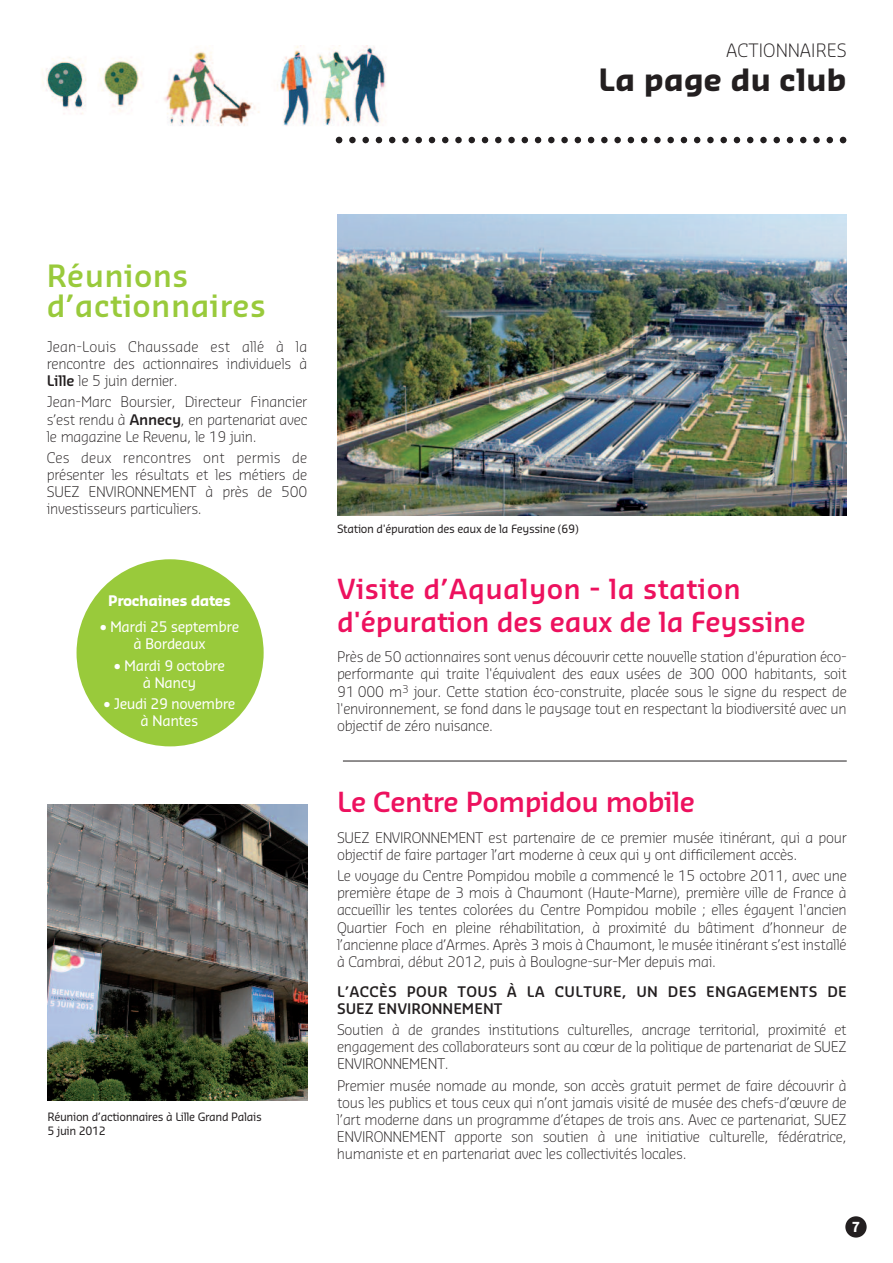
<style>
.page{position:relative;width:893px;height:1263px;background:#fff}
.page>*{position:absolute;margin:0;border:0;box-sizing:border-box;transform-origin:0 0}
.t1{font:600 30px/30px "Sansa Pro";letter-spacing:.01em;color:#99ca3b}
.t2{font:700 30px "Sansa Pro";letter-spacing:-.005em;color:#231f20}
.t3{font:600 27px/32.4px "Sansa Pro";letter-spacing:-.015em;color:#ed115e}
.t4{font:300 18px "Sansa Pro";letter-spacing:.005em;color:#231f20}
.t5{font:300 14.25px/17.1px "Sansa Pro";letter-spacing:-.02em;color:#231f20;text-align:justify}
.t6{font:14.25px/17.1px "Sansa Pro";letter-spacing:-.03em;color:#fff;text-align:center}
.t7{font:600 14.25px/17.1px "Sansa Pro";letter-spacing:.025em;color:#231f20}
.t8{font:700 14.25px "Sansa Pro";letter-spacing:-.03em;color:#fff}
.t9{font:700 13.5px "Sansa Pro";color:#fff}
.t10{font:11.25px/13.5px "Sansa Pro";letter-spacing:-.03em;color:#231f20}
.s1{font-weight:600}
</style>
<div class="page">
<img style="left:337px;top:214px;width:510px;height:302px">
<img style="left:42px;top:45px;width:344px;height:81px">
<div style="left:845px;top:1216px;width:22px;height:21px;background:#231f20;border-radius:50%"></div>
<svg style="left:336px;top:137px;width:510px;height:6px"></svg>
<img style="left:48px;top:804px;width:259px;height:297px">
<div style="left:77px;top:559px;width:187px;height:187px;background:#99ca3b;border-radius:50%"></div>
<hr style="left:343px;top:761px;width:504px;height:1px;background:#231f20">
<p class="t4" style="left:726px;top:44px;width:122px">ACTIONNAIRES</p>
<h1 class="t2" style="left:599px;top:68px;width:250px">la page du club</h1>
<h1 class="t1" style="left:47px;top:263px;width:220px">Réunions d’actionnaires</h1>
<p class="t5" style="left:47px;top:339px;width:262px">Jean-Louis Chaussade est allé à la rencontre des actionnaires individuels à <span class="s1">Lille</span> le 5 juin dernier.</p>
<p class="t5" style="left:47px;top:395px;width:262px">Jean-Marc Boursier, Directeur Financier s’est rendu à <span class="s1">Annecy</span>, en partenariat avec le magazine Le Revenu, le 19 juin.</p>
<p class="t5" style="left:47px;top:450px;width:262px">Ces deux rencontres ont permis de présenter les résultats et les métiers de SUEZ ENVIRONNEMENT à près de 500 investisseurs particuliers.</p>
<p class="t8" style="left:108px;top:596px;width:124px">Prochaines dates</p>
<p class="t6" style="left:100px;top:619px;width:141px">• Mardi 25 septembre à Bordeaux</p>
<p class="t6" style="left:114px;top:658px;width:113px">• Mardi 9 octobre à Nancy</p>
<p class="t6" style="left:103px;top:696px;width:134px">• Jeudi 29 novembre à Nantes</p>
<p class="t10" style="left:47px;top:1111px;width:216px">Réunion d’actionnaires à Lille Grand Palais<br>5 juin 2012</p>
<p class="t10" style="left:337px;top:523px;width:243px">Station d'épuration des eaux de la Feyssine (69)</p>
<h2 class="t3" style="left:337px;top:575px;width:470px">Visite d’Aqualyon - la station d'épuration des eaux de la Feyssine</h2>
<p class="t5" style="left:337px;top:649px;width:511px">Près de 50 actionnaires sont venus découvrir cette nouvelle station d'épuration éco&shy;performante qui traite l'équivalent des eaux usées de 300 000 habitants, soit 91 000 m<sup>3</sup> jour. Cette station éco-construite, placée sous le signe du respect de l'environnement, se fond dans le paysage tout en respectant la biodiversité avec un objectif de zéro nuisance.</p>
<h2 class="t3" style="left:337px;top:788px;width:360px">Le Centre Pompidou mobile</h2>
<p class="t5" style="left:337px;top:830px;width:511px">SUEZ ENVIRONNEMENT est partenaire de ce premier musée itinérant, qui a pour objectif de faire partager l’art moderne à ceux qui y ont difficilement accès.</p>
<p class="t5" style="left:337px;top:868px;width:511px">Le voyage du Centre Pompidou mobile a commencé le 15 octobre 2011, avec une première étape de 3 mois à Chaumont (Haute-Marne), première ville de France à accueillir les tentes colorées du Centre Pompidou mobile ; elles égayent l'ancien Quartier Foch en pleine réhabilitation, à proximité du bâtiment d’honneur de l’ancienne place d’Armes. Après 3 mois à Chaumont, le musée itinérant s’est installé à Cambrai, début 2012, puis à Boulogne-sur-Mer depuis mai.</p>
<p class="t7" style="left:337px;top:984px;width:511px">L’ACCÈS POUR TOUS À LA CULTURE, UN DES ENGAGEMENTS DE<br>SUEZ ENVIRONNEMENT</p>
<p class="t5" style="left:337px;top:1022px;width:511px">Soutien à de grandes institutions culturelles, ancrage territorial, proximité et engagement des collaborateurs sont au cœur de la politique de partenariat de SUEZ ENVIRONNEMENT.</p>
<p class="t5" style="left:337px;top:1078px;width:511px">Premier musée nomade au monde, son accès gratuit permet de faire découvrir à tous les publics et tous ceux qui n’ont jamais visité de musée des chefs-d’œuvre de l’art moderne dans un programme d’étapes de trois ans. Avec ce partenariat, SUEZ ENVIRONNEMENT apporte son soutien à une initiative culturelle, fédératrice, humaniste et en partenariat avec les collectivités locales.</p>
<p class="t9" style="left:852px;top:1222px;width:10px">7</p>
</div>
